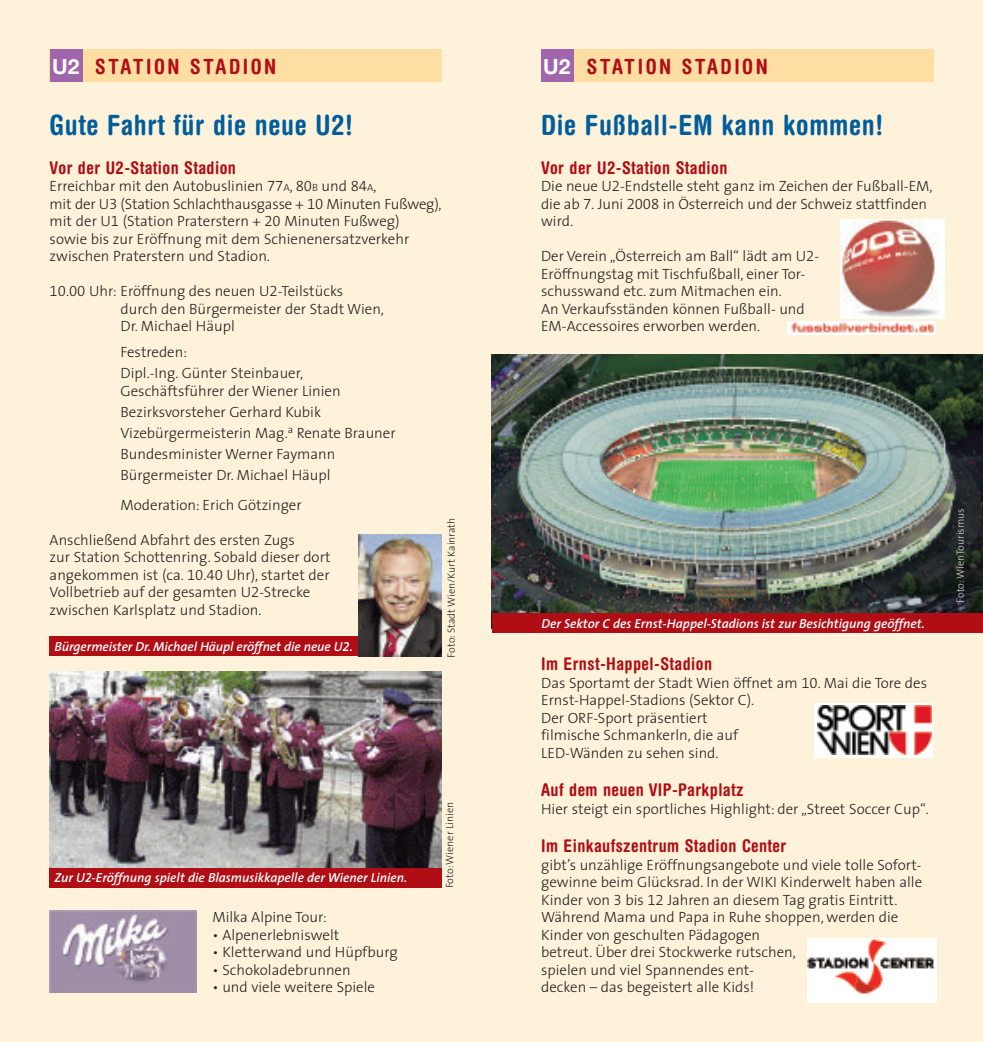
<style>
.page{position:relative;width:983px;height:1042px;background:#fff}
.page>*{position:absolute;margin:0;border:0;box-sizing:border-box;transform-origin:0 0}
.t1{font:700 condensed 28px "Helvetica Rounded";letter-spacing:.025em;color:#005d9c}
.t2{font:700 condensed 21px "Helvetica Rounded";letter-spacing:.12em;color:#b00d15}
.t3{font:700 condensed 17.5px "Helvetica Rounded";letter-spacing:.025em;color:#b00d15}
.t4{font:300 14.88px/17.5px "The Sans";color:#231f20}
.t5{font:italic 600 13.12px "The Sans";color:#fff}
.t6{font:300 10.5px "The Sans";color:#231f20}
.t7{font:300 10.5px "The Sans";color:#d1d2d4}
.s1{font-family:"Helvetica Neue";font-stretch:normal;color:#fff}
.s2{font-family:"The Sans Light Expert";font-weight:400}
.s3{font-size:10.5px}
.s4{font-family:"The Sans Light Caps";font-weight:400}
.s5{font-family:"The Sans Semi Bold Expert";font-weight:400}
.s6{font-family:"The Sans Semi Bold Caps";font-weight:400}
</style>
<div class="page">
<div style="left:491px;top:0;width:491px;height:1042px;background:#fef3da"></div>
<div style="left:0;top:0;width:491px;height:1042px;background:#fef3da"></div>
<img style="left:50px;top:671px;width:391px;height:196px">
<div style="left:50px;top:50px;width:391px;height:32px;background:#ffdea4"></div>
<div style="left:50px;top:50px;width:32px;height:32px;background:#a065aa"></div>
<div style="left:541px;top:50px;width:392px;height:32px;background:#ffdea4"></div>
<div style="left:541px;top:50px;width:32px;height:32px;background:#a065aa"></div>
<img style="left:840px;top:220px;width:103px;height:98px">
<img style="left:807px;top:938px;width:128px;height:64px">
<img style="left:492px;top:354px;width:490px;height:259px">
<img style="left:788px;top:321px;width:147px;height:14px">
<img style="left:50px;top:911px;width:147px;height:81px">
<div style="left:492px;top:613px;width:490px;height:20px;background:#b00d15"></div>
<div style="left:50px;top:636px;width:313px;height:20px;background:#b00d15"></div>
<img style="left:358px;top:535px;width:83px;height:121px">
<div style="left:50px;top:867px;width:391px;height:20px;background:#b00d15"></div>
<div style="left:814px;top:702px;width:119px;height:55px;background:#fff"></div>
<img style="left:817px;top:705px;width:114px;height:50px">
<h2 class="t2" style="left:52px;top:59px;width:225px"><span class="s1">U2</span> STATION STADION</h2>
<h2 class="t2" style="left:543px;top:59px;width:226px"><span class="s1">U2</span> STATION STADION</h2>
<h1 class="t1" style="left:50px;top:115px;width:305px">Gute Fahrt für die neue U2!</h1>
<p class="t3" style="left:50px;top:161px;width:188px">Vor der U2-Station Stadion</p>
<p class="t4" style="left:50px;top:179px;width:393px">Erreichbar mit den Autobuslinien <span class="s2">77</span><span class="s3">A</span>, <span class="s2">80</span><span class="s3">B</span> und <span class="s2">84</span><span class="s3">A</span>,<br>mit der U<span class="s2">3</span> (Station Schlachthausgasse + <span class="s2">10</span> Minuten Fußweg), mit der U<span class="s2">1</span> (Station Praterstern + <span class="s2">20</span> Minuten Fußweg)<br>sowie bis zur Eröffnung mit dem Schienenersatzverkehr zwischen Praterstern und Stadion.</p>
<p class="t4" style="left:120px;top:284px;width:265px;text-indent:-71px"><span class="s2">10.00</span> Uhr: Eröffnung des neuen U<span class="s2">2</span>-Teilstücks durch den Bürgermeister der Stadt Wien,<br>Dr. Michael Häupl</p>
<p class="t4" style="left:120px;top:343px;width:184px;line-height:21px">Festreden:<br>Dipl.-Ing. Günter Steinbauer,</p>
<p class="t4" style="left:120px;top:382px;width:276px;line-height:21px">Geschäftsführer der Wiener Linien Bezirksvorsteher Gerhard Kubik Vizebürgermeisterin Mag.<sup>a</sup> Renate Brauner Bundesminister Werner Faymann Bürgermeister Dr. Michael Häupl</p>
<p class="t4" style="left:120px;top:497px;width:183px">Moderation: Erich Götzinger</p>
<p class="t4" style="left:50px;top:532px;width:282px">Anschließend Abfahrt des ersten Zugs<br>zur Station Schottenring. Sobald dieser dort angekommen ist (ca. <span class="s2">10.40</span> Uhr), startet der Vollbetrieb auf der gesamten U<span class="s2">2</span>-Strecke zwischen Karlsplatz und Stadion.</p>
<h1 class="t1" style="left:541px;top:115px;width:343px">Die Fußball-EM kann kommen!</h1>
<p class="t3" style="left:541px;top:161px;width:188px">Vor der U2-Station Stadion</p>
<p class="t4" style="left:541px;top:179px;width:393px">Die neue U<span class="s2">2</span>-Endstelle steht ganz im Zeichen der Fußball-EM, die ab <span class="s2">7</span><span class="s4">.</span> Juni <span class="s2">2008</span> in Österreich und der Schweiz stattfinden wird.</p>
<p class="t4" style="left:541px;top:249px;width:279px">Der Verein „Österreich am Ball“ lädt am U<span class="s2">2</span>- Eröffnungstag mit Tischfußball, einer Tor&shy;schusswand etc. zum Mitmachen ein.<br>An Verkaufsständen können Fußball- und EM-Accessoires erworben werden.</p>
<p class="t6" style="left:447px;top:657px;width:141px;rotate:-90deg">Foto: Stadt Wien/Kurt Kainrath</p>
<p class="t7" style="left:955px;top:603px;width:96px;rotate:-90deg">Foto:WienTourismus</p>
<p class="t5" style="left:541px;top:618px;width:385px">Der Sektor C des Ernst-Happel-Stadions ist zur Besichtigung geöffnet.</p>
<p class="t5" style="left:55px;top:642px;width:300px">Bürgermeister Dr. Michael Häupl eröffnet die neue U<span class="s5">2.</span></p>
<p class="t3" style="left:541px;top:657px;width:172px">Im Ernst-Happel-Stadion</p>
<p class="t4" style="left:541px;top:675px;width:387px">Das Sportamt der Stadt Wien öffnet am <span class="s2">10</span>. Mai die Tore des Ernst-Happel-Stadions (Sektor C).<br>Der ORF-Sport präsentiert<br>filmische Schmankerln, die auf<br>LED-Wänden zu sehen sind.</p>
<p class="t3" style="left:541px;top:783px;width:204px">Auf dem neuen VIP-Parkplatz</p>
<p class="t4" style="left:541px;top:801px;width:389px">Hier steigt ein sportliches Highlight: der „Street Soccer Cup“.</p>
<p class="t3" style="left:541px;top:839px;width:246px">Im Einkaufszentrum Stadion Center</p>
<p class="t4" style="left:541px;top:857px;width:382px">gibt’s unzählige Eröffnungsangebote und viele tolle Sofort&shy;gewinne beim Glücksrad. In der WIKI Kinderwelt haben alle Kinder von <span class="s2">3</span> bis <span class="s2">12</span> Jahren an diesem Tag gratis Eintritt.<br>Während Mama und Papa in Ruhe shoppen, werden die Kinder von geschulten Pädagogen<br>betreut. Über drei Stockwerke rutschen,<br>spielen und viel Spannendes ent-<br>decken – das begeistert alle Kids!</p>
<p class="t6" style="left:445px;top:888px;width:88px;rotate:-90deg">Foto:Wiener Linien</p>
<p class="t5" style="left:55px;top:873px;width:354px">Zur U<span class="s6">2</span>-Eröffnung spielt die Blasmusikkapelle der Wiener Linien.</p>
<p class="t4" style="left:212px;top:910px;width:116px">Milka Alpine Tour:</p>
<p class="t4" style="left:212px;top:927px;width:128px">• Alpenerlebniswelt</p>
<p class="t4" style="left:212px;top:945px;width:187px">• Kletterwand und Hüpfburg</p>
<p class="t4" style="left:212px;top:962px;width:140px">• Schokoladebrunnen</p>
<p class="t4" style="left:212px;top:980px;width:164px">• und viele weitere Spiele</p>
</div>
